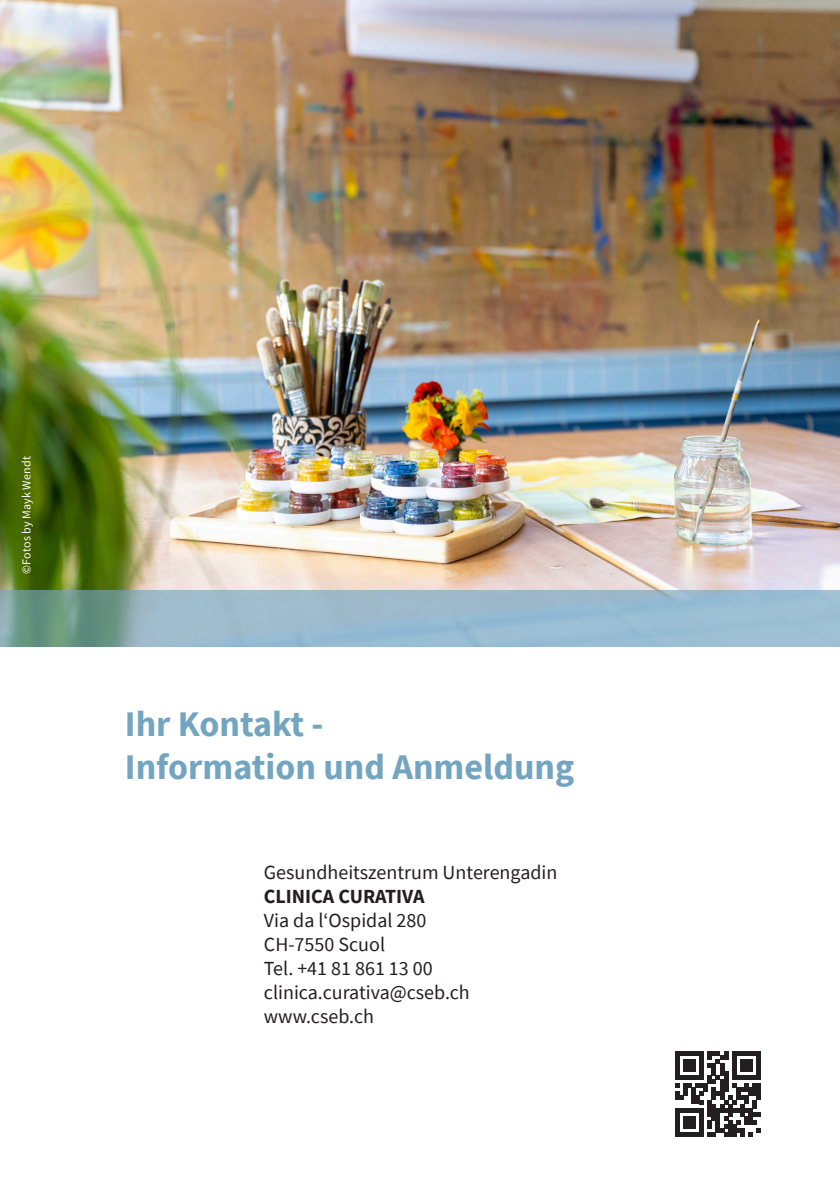
<style>
.page{position:relative;width:840px;height:1191px;background:#fff}
.page>*{position:absolute;margin:0;border:0;box-sizing:border-box;transform-origin:0 0}
.t1{font:700 36px "Source Sans Pro";color:#73a5c0}
.t2{font:20px "Source Sans Pro";color:#231f20}
.t3{font:700 20px "Source Sans Pro";color:#231f20}
.t4{font:12px "Source Sans Pro";letter-spacing:.02em;color:#fff}
</style>
<div class="page">
<img style="left:0;top:0;width:839px;height:590px">
<svg style="left:0;top:590px;width:839px;height:56px;background:#93b5c4"></svg>
<hr style="left:675px;top:1051px;width:4px;height:28px;background:#231f20">
<hr style="left:683px;top:1059px;width:4px;height:12px;background:#231f20">
<hr style="left:687px;top:1059px;width:4px;height:12px;background:#231f20">
<hr style="left:691px;top:1059px;width:4px;height:12px;background:#231f20">
<svg style="left:679px;top:1051px;width:20px;height:4px"></svg>
<hr style="left:699px;top:1051px;width:4px;height:28px;background:#231f20">
<hr style="left:711px;top:1063px;width:4px;height:12px;background:#231f20">
<svg style="left:720px;top:1067px;width:3px;height:8px"></svg>
<svg style="left:707px;top:1051px;width:20px;height:16px"></svg>
<hr style="left:723px;top:1071px;width:4px;height:20px;background:#231f20">
<svg style="left:732px;top:1051px;width:3px;height:24px"></svg>
<svg style="left:740px;top:1059px;width:3px;height:12px"></svg>
<hr style="left:743px;top:1059px;width:4px;height:12px;background:#231f20">
<div style="left:747px;top:1059px;width:5px;height:12px;background:#231f20"></div>
<svg style="left:735px;top:1051px;width:21px;height:4px"></svg>
<hr style="left:756px;top:1051px;width:4px;height:28px;background:#231f20">
<svg style="left:675px;top:1075px;width:85px;height:61px"></svg>
<p class="t4" style="left:19px;top:574px;width:120px;rotate:-90deg">©Fotos by Mayk Wendt</p>
<p class="t1" style="left:125px;top:699px;width:200px">Ihr Kontakt -</p>
<p class="t1" style="left:125px;top:743px;width:451px">Information und Anmeldung</p>
<p class="t2" style="left:264px;top:860px;width:295px">Gesundheitszentrum Unterengadin</p>
<p class="t3" style="left:264px;top:883px;width:162px">CLINICA CURATIVA</p>
<p class="t2" style="left:264px;top:908px;width:164px">Via da l‘Ospidal 280</p>
<p class="t2" style="left:264px;top:932px;width:123px">CH-7550 Scuol</p>
<p class="t2" style="left:264px;top:956px;width:170px">Tel. +41 81 861 13 00</p>
<p class="t2" style="left:264px;top:980px;width:207px">clinica.curativa@cseb.ch</p>
<p class="t2" style="left:264px;top:1004px;width:112px">www.cseb.ch</p>
</div>
